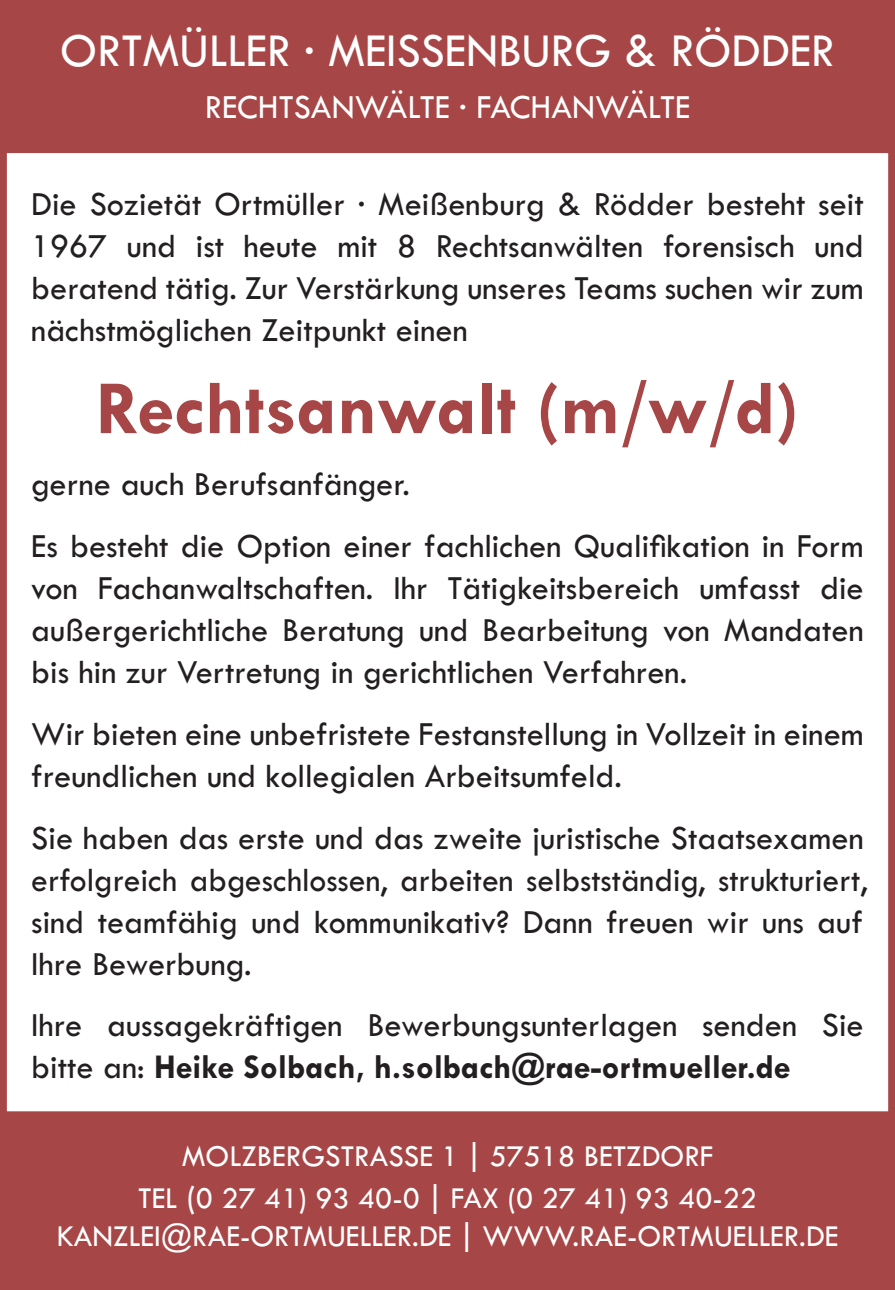
<style>
.page{position:relative;width:895px;height:1290px;background:#fff}
.page>*{position:absolute;margin:0;border:0;box-sizing:border-box;transform-origin:0 0}
.t1{font:700 77px "Tw Cen";color:#a74646}
.t2{font:49px "Tw Cen";color:#fff}
.t3{font:35px/42px "Tw Cen";color:#231f20}
.t4{font:35px "Tw Cen";color:#fff}
.t5{font:31.5px/42px "Tw Cen";color:#fff;text-align:center}
.s1{font-weight:700}
.s2{font-family:"Verdana"}
.s3{font-size:35px}
</style>
<div class="page">
<div style="left:2px;top:7px;width:891px;height:145px;background:#a74646"></div>
<div style="left:2px;top:1112px;width:891px;height:178px;background:#a74646"></div>
<div style="left:0;top:0;width:895px;height:1290px;border:7px solid #a74646"></div>
<p class="t2" style="left:60px;top:21px;width:776px">ORTMÜLLER · MEISSENBURG &amp; RÖDDER</p>
<p class="t4" style="left:205px;top:86px;width:487px">RECHTSANWÄLTE · FACHANWÄLTE</p>
<p class="t3" style="left:31px;top:182px;width:834px;text-align:justify">Die Sozietät Ortmüller · Meißenburg &amp; Rödder besteht seit 1967 und ist heute mit 8 Rechtsanwälten forensisch und beratend tätig. Zur Verstärkung unseres Teams suchen wir zum nächstmöglichen Zeitpunkt einen</p>
<p class="t1" style="left:96px;top:362px;width:704px">Rechtsanwalt (m/w/d)</p>
<p class="t3" style="left:31px;top:453px;width:834px;line-height:61.9px">gerne auch Berufsanfänger.<br>Es besteht die Option einer fachlichen Qualifikation in Form</p>
<p class="t3" style="left:31px;top:567px;width:834px;text-align:justify">von Fachanwaltschaften. Ihr Tätigkeitsbereich umfasst die außergerichtliche Beratung und Bearbeitung von Mandaten bis hin zur Vertretung in gerichtlichen Verfahren.</p>
<p class="t3" style="left:31px;top:712px;width:834px">Wir bieten eine unbefristete Festanstellung in Vollzeit in einem freundlichen und kollegialen Arbeitsumfeld.</p>
<p class="t3" style="left:31px;top:816px;width:838px">Sie haben das erste und das zweite juristische Staatsexamen erfolgreich abgeschlossen, arbeiten selbstständig, strukturiert, sind teamfähig und kommunikativ? Dann freuen wir uns auf Ihre Bewerbung.</p>
<p class="t3" style="left:31px;top:1004px;width:834px">Ihre aussagekräftigen Bewerbungsunterlagen senden Sie bitte an: <span class="s1">Heike Solbach, h.solbach@rae-ortmueller.de</span></p>
<p class="t5" style="left:138px;top:1135px;width:620px">MOLZBERGSTRASSE 1 <span class="s2">|</span> 57518 BETZDORF<br>TEL <span class="s3">(</span>0 27 41) 93 40-0 <span class="s2">|</span> FAX (0 27 41) 93 40-22</p>
<p class="t5" style="left:57px;top:1214px;width:783px">KANZLEI@RAE-ORTMUELLER.DE <span class="s2">|</span> WWW.RAE-ORTMUELLER.DE</p>
</div>
